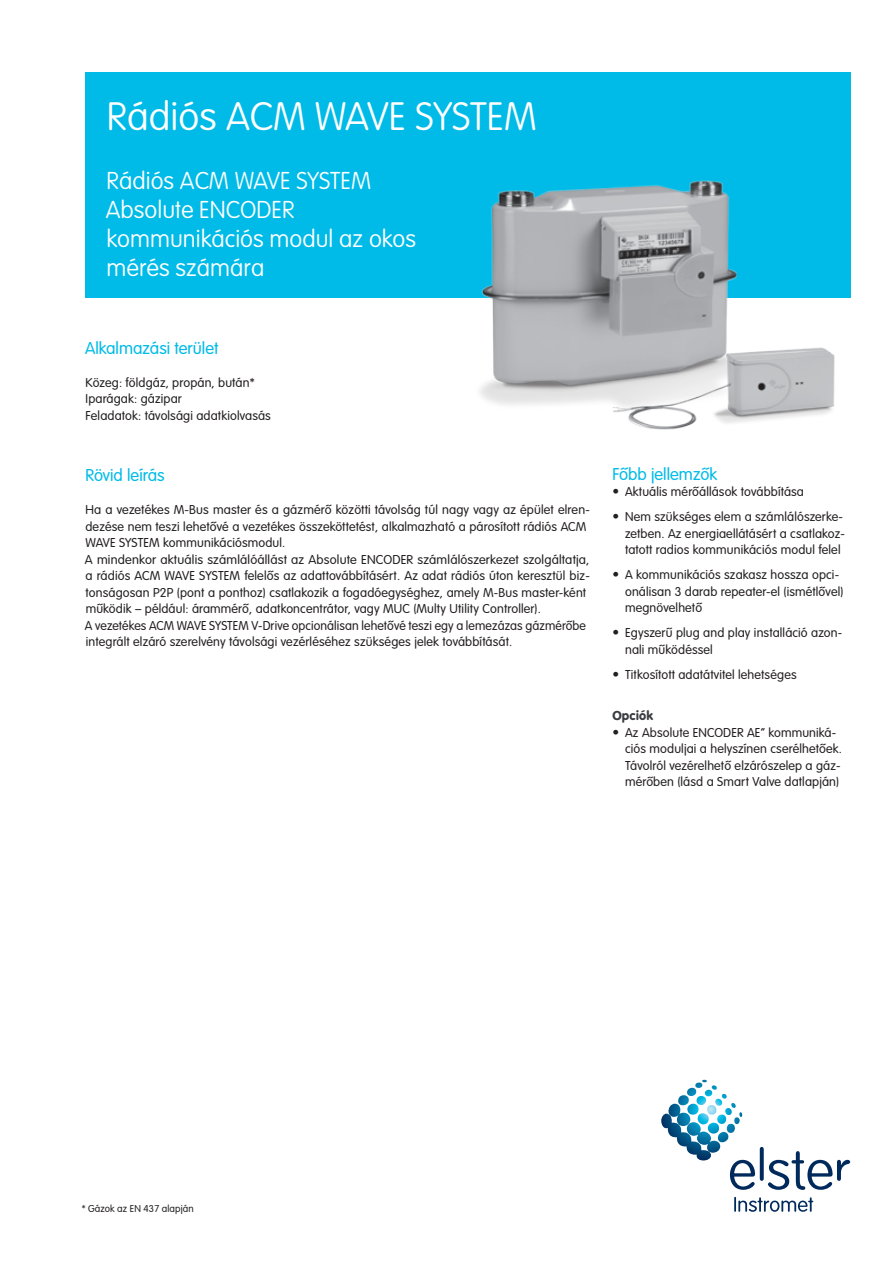
<style>
.page{position:relative;width:893px;height:1263px;background:#fff}
.page>*{position:absolute;margin:0;border:0;box-sizing:border-box;transform-origin:0 0}
.t1{font:100 39px "VAG Rounded Std";color:#fff}
.t2{font:100 24px/28.8px "VAG Rounded Std";color:#fff}
.t3{font:300 18px "VAG Rundschrift D";color:#00bbe7}
.t4{font:300 13.5px/16.5px "VAG Rundschrift D";letter-spacing:.01em;color:#231f20}
.t5{font:13.5px "VAG Rundschrift D";letter-spacing:.01em;color:#3a3c42}
.t6{font:300 10.5px "VAG Rundschrift D";letter-spacing:.01em;color:#231f20}
.s1{font-family:"VAG Rounded Std";font-weight:100}
</style>
<div class="page">
<div style="left:85px;top:72px;width:765px;height:226px;background:#00bbe7"></div>
<svg style="left:661px;top:1080px;width:189px;height:110px"></svg>
<svg style="left:734px;top:1197px;width:79px;height:15px"></svg>
<img style="left:480px;top:180px;width:257px;height:225px">
<img style="left:605px;top:343px;width:230px;height:87px">
<h1 class="t1" style="left:107px;top:94px;width:431px">Rádiós ACM WAVE SYSTEM</h1>
<h2 class="t2" style="left:106px;top:167px;width:312px">Rádiós ACM WAVE SYSTEM<br>Absolute ENCODER kommunikációs modul az okos mérés számára</h2>
<h3 class="t3" style="left:85px;top:338px;width:135px">Alkalmazási terület</h3>
<p class="t4" style="left:86px;top:374px;width:187px">Közeg: földgáz, propán, bután*<br>Iparágak: gázipar<br>Feladatok: távolsági adatkiolvasás</p>
<h3 class="t3" style="left:86px;top:466px;width:81px">Rövid leírás</h3>
<p class="t4" style="left:85px;top:502px;width:506px">Ha a vezetékes M-Bus master és a gázmérő közötti távolság túl nagy vagy az épület elren&shy;dezése nem teszi lehetővé a vezetékes összeköttetést, alkalmazható a párosított rádiós ACM WAVE SYSTEM kommunikációsmodul.<br>A mindenkor aktuális számlálóállást az Absolute ENCODER számlálószerkezet szolgáltatja, a rádiós ACM WAVE SYSTEM felelős az adattovábbításért. Az adat rádiós úton keresztül biz&shy;tonságosan P2P (pont a ponthoz) csatlakozik a fogadóegységhez, amely M-Bus master-ként működik – például: árammérő, adatkoncentrátor, vagy MUC (Multy Utility Controller).<br>A vezetékes ACM WAVE SYSTEM V-Drive opcionálisan lehetővé teszi egy a lemezázas gázmérőbe integrált elzáró szerelvény távolsági vezérléséhez szükséges jelek továbbítását.</p>
<h3 class="t3" style="left:612px;top:464px;width:107px">Főbb jellemzők</h3>
<p class="t4" style="left:612px;top:484px;width:193px"><span class="s1">•</span> Aktuális mérőállások továbbítása</p>
<p class="t4" style="left:625px;top:509px;width:221px;text-indent:-13px"><span class="s1">•</span> Nem szükséges elem a számlálószerke&shy;zetben. Az energiaellátásért a csatlakoz&shy;tatott radios kommunikációs modul felel</p>
<p class="t4" style="left:625px;top:567px;width:220px;text-indent:-13px"><span class="s1">•</span> A kommunikációs szakasz hossza opci&shy;onálisan 3 darab repeater-el (ismétlővel) megnövelhető</p>
<p class="t4" style="left:625px;top:625px;width:219px;text-indent:-13px"><span class="s1">•</span> Egyszerű plug and play installáció azon&shy;nali működéssel</p>
<p class="t4" style="left:612px;top:666px;width:186px"><span class="s1">•</span> Titkosított adatátvitel lehetséges</p>
<p class="t5" style="left:612px;top:708px;width:43px">Opciók</p>
<p class="t4" style="left:625px;top:724px;width:218px;text-indent:-13px"><span class="s1">•</span> Az Absolute ENCODER AE” kommuniká&shy;ciós moduljai a helyszínen cserélhetőek.<br>Távolról vezérelhető elzárószelep a gáz&shy;mérőben (lásd a Smart Valve datlapján)</p>
<p class="t6" style="left:82px;top:1203px;width:114px">* Gázok az EN 437 alapján</p>
</div>
